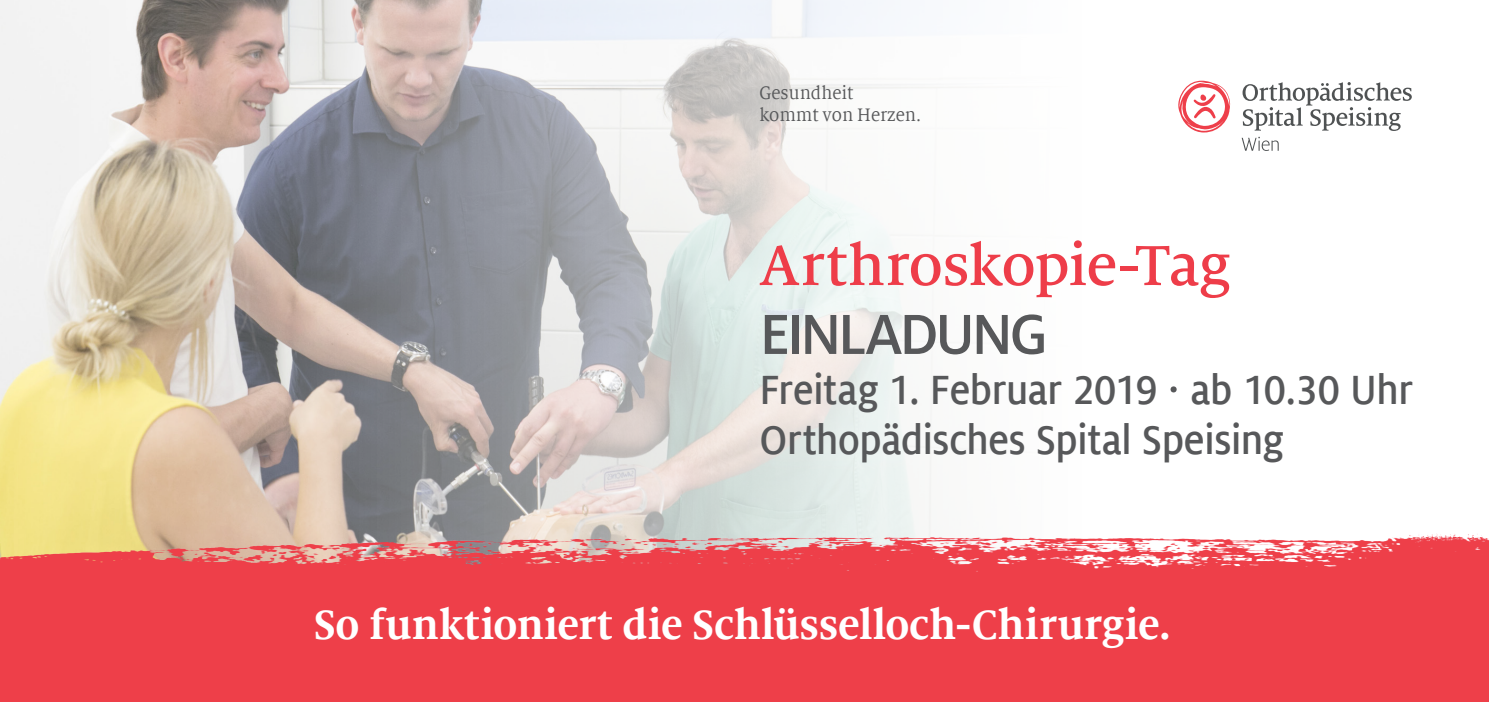
<style>
.page{position:relative;width:1489px;height:702px;background:#fff}
.page>*{position:absolute;margin:0;border:0;box-sizing:border-box;transform-origin:0 0}
.t1{font:500 62.5px/68.8px "Milo Serif Offc Pro";letter-spacing:-.01em;color:#ee3d49}
.t2{font:500 45px "Milo Offc Pro";letter-spacing:-.01em;color:#57585a;scale:.93 1}
.t3{font:700 45px "Milo Serif Offc Pro";letter-spacing:-.005em;color:#fff;scale:.95 1}
.t4{font:20px "Milo Serif Offc Pro";color:#57585a;scale:.95 1}
.s1{font-family:"Milo Offc Pro";color:#57585a}
.s2{font-weight:400;font-size:50px}
</style>
<div class="page">
<img style="left:0;top:0;width:944px;height:517px">
<div style="left:730px;top:210px;width:710px;height:284px;background:#fff;opacity:.5"></div>
<img style="left:0;top:517px;width:1488px;height:185px">
<svg style="left:1178px;top:81px;width:52px;height:51px"></svg>
<svg style="left:1242px;top:82px;width:169px;height:49px"></svg>
<svg style="left:1241px;top:137px;width:37px;height:14px"></svg>
<p class="t4" style="left:759px;top:81px;width:100px">Gesundheit</p>
<p class="t4" style="left:759px;top:104px;width:171px">kommt von Herzen.</p>
<p class="t1" style="left:759px;top:231px;width:472px">Arthroskopie-Tag<br><span class="s1">EINLADUNG</span></p>
<p class="t2" style="left:759px;top:365px;width:704px">Freitag 1. Februar 2019 <span class="s2">·</span> ab 10.30 Uhr</p>
<p class="t2" style="left:759px;top:415px;width:565px">Orthopädisches Spital Speising</p>
<p class="t3" style="left:314px;top:598px;width:904px">So funktioniert die Schlüsselloch-Chirurgie.</p>
</div>
